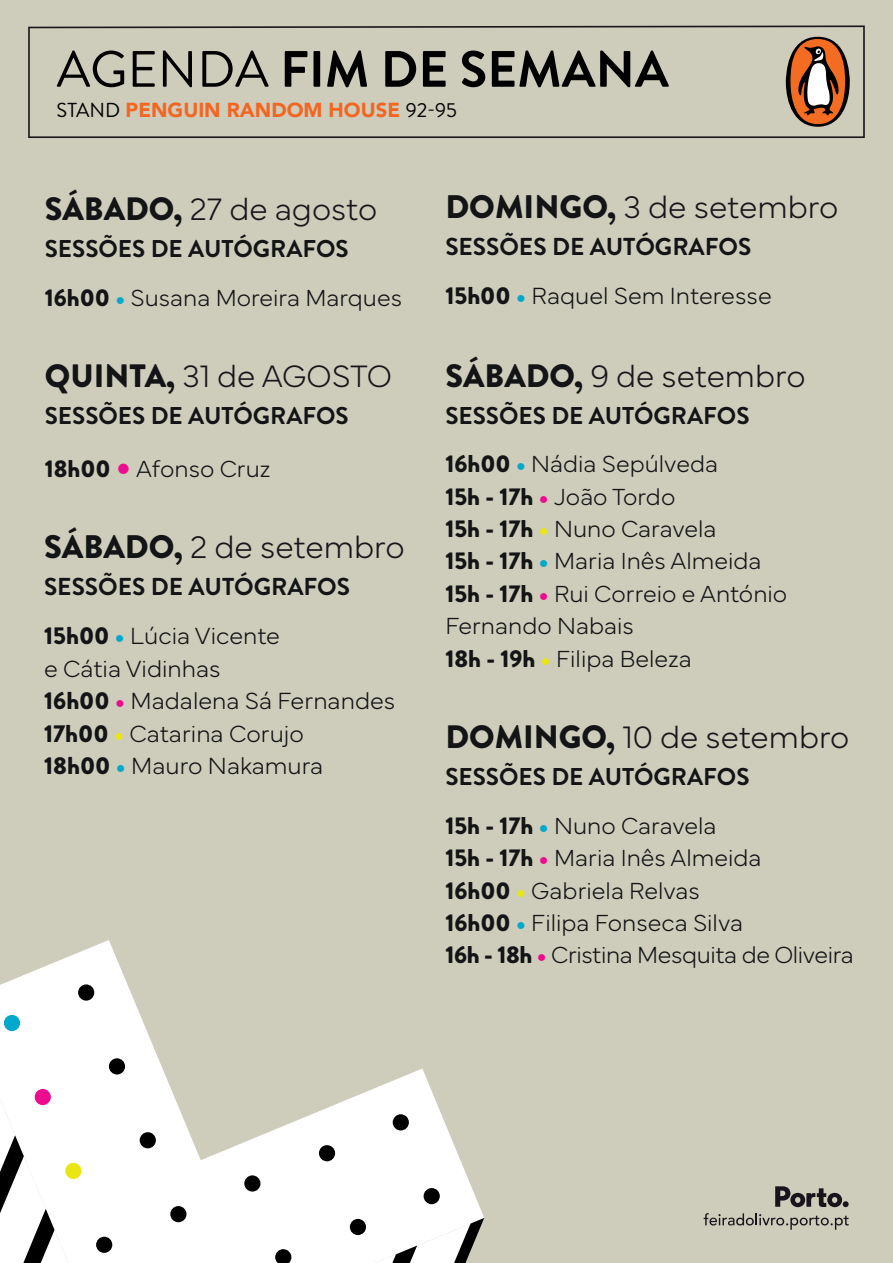
<style>
.page{position:relative;width:893px;height:1263px;background:#ceccbb}
.page>*{position:absolute;margin:0;border:0;box-sizing:border-box;transform-origin:0 0}
.t1{font:700 51px "Brandon Grotesque";color:#000001}
.t2{font:100 32.55px "Mundial";color:#19151a}
.t3{font:100 32.4px "Mundial";color:#19151a}
.t4{font:100 24.45px/32.5px "Mundial";color:#121415}
.t5{font:700 24.45px "Brandon Grotesque";color:#121415}
.t6{font:100 24.3px/32.4px "Mundial";color:#121415}
.t7{font:700 24.3px "Brandon Grotesque";color:#121415}
.t8{font:900 20.25px "Avenir";color:#f36621}
.s1{font-weight:400}
.s2{font-family:"Brandon Grotesque";font-weight:400;color:#000001}
.s3{font-family:"Brandon Grotesque";font-weight:900;color:#121415}
.s4{font-family:"Brandon Grotesque";font-weight:900}
.s5{font-family:"Brandon Grotesque";font-weight:900;color:#00a9cc}
.s6{font-family:"Brandon Grotesque";font-weight:900;font-size:36.45px;color:#ed0c8e}
.s7{font-family:"Brandon Grotesque";font-weight:900;color:#ed0c8e}
.s8{font-family:"Brandon Grotesque";font-weight:900;color:#e9e613}
</style>
<div class="page">
<svg style="left:28px;top:25px;width:837px;height:113px"></svg>
<div style="left:786px;top:37px;width:64px;height:90px;background:#000001;border-radius:50%"></div>
<svg style="left:789px;top:39px;width:57px;height:85px"></svg>
<svg style="left:0;top:940px;width:134px;height:61px;fill:#fff"></svg>
<svg style="left:0;top:1001px;width:484px;height:262px;fill:#fff"></svg>
<div style="left:4px;top:1015px;width:16px;height:16px;background:#00a9cc;border-radius:50%"></div>
<div style="left:35px;top:1089px;width:16px;height:16px;background:#ed0c8e;border-radius:50%"></div>
<div style="left:65px;top:1163px;width:17px;height:16px;background:#e9e613;border-radius:50%"></div>
<div style="left:78px;top:984px;width:16px;height:17px;background:#000001;border-radius:50%"></div>
<div style="left:109px;top:1058px;width:16px;height:16px;background:#000001;border-radius:50%"></div>
<div style="left:140px;top:1132px;width:16px;height:16px;background:#000001;border-radius:50%"></div>
<div style="left:96px;top:1237px;width:16px;height:16px;background:#000001;border-radius:50%"></div>
<div style="left:170px;top:1206px;width:16px;height:16px;background:#000001;border-radius:50%"></div>
<div style="left:244px;top:1175px;width:16px;height:16px;background:#000001;border-radius:50%"></div>
<svg style="left:275px;top:1249px;width:16px;height:14px"></svg>
<div style="left:319px;top:1145px;width:16px;height:16px;background:#000001;border-radius:50%"></div>
<div style="left:350px;top:1219px;width:16px;height:16px;background:#000001;border-radius:50%"></div>
<div style="left:393px;top:1114px;width:16px;height:16px;background:#000001;border-radius:50%"></div>
<div style="left:424px;top:1188px;width:16px;height:16px;background:#000001;border-radius:50%"></div>
<svg style="left:0;top:1135px;width:55px;height:128px;background:#c6c6c6"></svg>
<svg style="left:362px;top:1245px;width:55px;height:18px"></svg>
<svg style="left:436px;top:1218px;width:48px;height:45px"></svg>
<svg style="left:775px;top:1186px;width:74px;height:21px"></svg>
<svg style="left:704px;top:1213px;width:145px;height:17px"></svg>
<h1 class="t1" style="left:57px;top:34px;width:614px"><span class="s1">AGENDA</span> FIM DE SEMANA</h1>
<p class="t8" style="left:57px;top:92px;width:402px"><span class="s2">STAND</span> PENGUIN RANDOM HOUSE <span class="s2">92-95</span></p>
<h3 class="t3" style="left:45px;top:184px;width:334px"><span class="s3">SÁBADO,</span> 27 de agosto</h3>
<p class="t7" style="left:45px;top:232px;width:305px">SESSÕES DE AUTÓGRAFOS</p>
<p class="t6" style="left:45px;top:279px;width:359px"><span class="s4">16h00</span> <span class="s5">•</span> Susana Moreira Marques</p>
<h3 class="t3" style="left:45px;top:351px;width:349px"><span class="s3">QUINTA,</span> 31 de AGOSTO</h3>
<p class="t7" style="left:45px;top:399px;width:305px">SESSÕES DE AUTÓGRAFOS</p>
<p class="t6" style="left:45px;top:450px;width:227px"><span class="s4">18h00</span> <span class="s6">•</span> Afonso Cruz</p>
<h2 class="t2" style="left:44px;top:522px;width:362px"><span class="s3">SÁBADO,</span> 2 de setembro</h2>
<p class="t5" style="left:44px;top:570px;width:308px">SESSÕES DE AUTÓGRAFOS</p>
<p class="t4" style="left:44px;top:617px;width:353px"><span class="s4">15h00</span> <span class="s5">•</span> Lúcia Vicente<br>e Cátia Vidinhas<br><span class="s4">16h00</span> <span class="s7">•</span> Madalena Sá Fernandes<br><span class="s4">17h00</span> <span class="s8">•</span> Catarina Corujo<br><span class="s4">18h00</span> <span class="s5">•</span> Mauro Nakamura</p>
<h2 class="t2" style="left:445px;top:181px;width:395px"><span class="s3">DOMINGO,</span> 3 de setembro</h2>
<p class="t5" style="left:445px;top:229px;width:308px">SESSÕES DE AUTÓGRAFOS</p>
<p class="t4" style="left:445px;top:277px;width:328px"><span class="s4">15h00</span> <span class="s5">•</span> Raquel Sem Interesse</p>
<h3 class="t3" style="left:445px;top:350px;width:362px"><span class="s3">SÁBADO,</span> 9 de setembro</h3>
<p class="t7" style="left:445px;top:398px;width:306px">SESSÕES DE AUTÓGRAFOS</p>
<p class="t6" style="left:445px;top:445px;width:343px"><span class="s4">16h00</span> <span class="s5">•</span> Nádia Sepúlveda<br><span class="s4">15h - 17h</span> <span class="s7">•</span> João Tordo<br><span class="s4">15h - 17h</span> <span class="s8">•</span> Nuno Caravela<br><span class="s4">15h - 17h</span> <span class="s5">•</span> Maria Inês Almeida<br><span class="s4">15h - 17h</span> <span class="s7">•</span> Rui Correio e António<br>Fernando Nabais<br><span class="s4">18h - 19h</span> <span class="s8">•</span> Filipa Beleza</p>
<h3 class="t3" style="left:445px;top:712px;width:406px"><span class="s3">DOMINGO,</span> 10 de setembro</h3>
<p class="t7" style="left:445px;top:760px;width:306px">SESSÕES DE AUTÓGRAFOS</p>
<p class="t6" style="left:445px;top:807px;width:410px"><span class="s4">15h - 17h</span> <span class="s5">•</span> Nuno Caravela<br><span class="s4">15h - 17h</span> <span class="s7">•</span> Maria Inês Almeida<br><span class="s4">16h00</span> <span class="s8">•</span> Gabriela Relvas<br><span class="s4">16h00</span> <span class="s5">•</span> Filipa Fonseca Silva<br><span class="s4">16h - 18h</span> <span class="s7">•</span> Cristina Mesquita de Oliveira</p>
</div>
